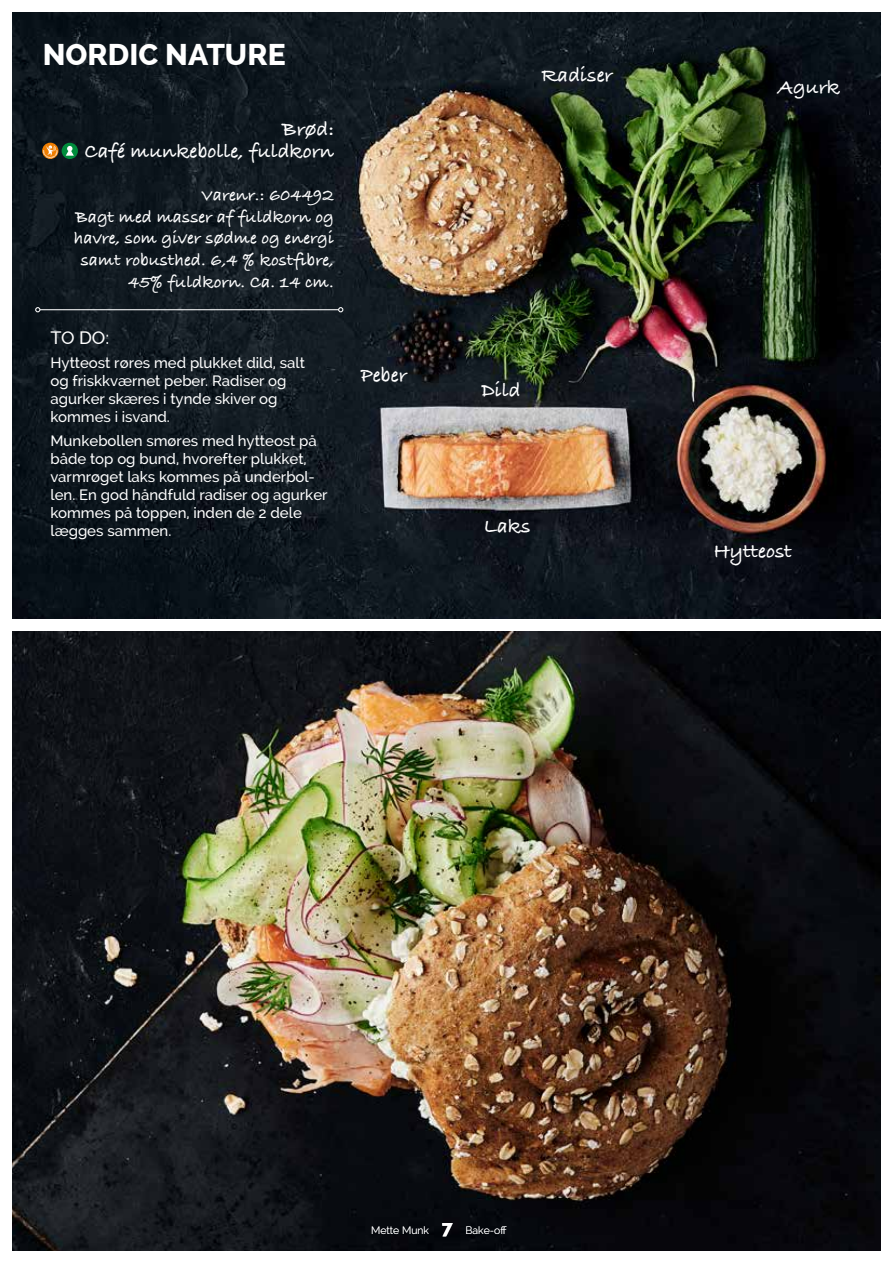
<style>
.page{position:relative;width:893px;height:1263px;background:#fff}
.page>*{position:absolute;margin:0;border:0;box-sizing:border-box;transform-origin:0 0}
.t1{font:800 30px "Raleway";color:#fff}
.t2{font:700 21px/21.6px "Bradley Hand ITCTT";color:#fff;text-align:right}
.t3{font:700 18px/21.6px "Bradley Hand ITCTT";color:#fff;text-align:right}
.t4{font:500 18px "Raleway";color:#fff}
.t5{font:500 15px/18px "Raleway";color:#fff}
.t6{font:300 10.5px "Raleway";color:#fff}
.s1{font-weight:800;font-size:18.9px}
</style>
<div class="page">
<img style="left:13px;top:13px;width:64px;height:606px">
<img style="left:77px;top:13px;width:803px;height:606px">
<img style="left:13px;top:631px;width:867px;height:619px">
<hr style="left:40px;top:309px;width:299px;height:1px;background:#fff">
<svg style="left:35px;top:307px;width:5px;height:5px"></svg>
<svg style="left:338px;top:307px;width:5px;height:5px"></svg>
<div style="left:42px;top:143px;width:16px;height:16px;background:#ef7d00;border-radius:50%"></div>
<svg style="left:43px;top:145px;width:15px;height:13px"></svg>
<div style="left:62px;top:143px;width:16px;height:16px;background:#008c3c;border-radius:50%"></div>
<svg style="left:66px;top:143px;width:12px;height:13px"></svg>
<h1 class="t1" style="left:43px;top:37px;width:245px">NORDIC NATURE</h1>
<h2 class="t2" style="left:84px;top:118px;width:251px">Brød:<br>Café munkebolle, fuldkorn</h2>
<p class="t3" style="left:74px;top:184px;width:261px">Varenr.: 604492<br>Bagt med masser af fuldkorn og havre, som giver sødme og energi samt robusthed. 6,4 % kostfibre,<br>45% fuldkorn. Ca. 14 cm.</p>
<p class="t4" style="left:50px;top:327px;width:60px">TO DO:</p>
<p class="t5" style="left:50px;top:354px;width:256px">Hytteost røres med plukket dild, salt og friskkværnet peber. Radiser og agurker skæres i tynde skiver og kommes i isvand.</p>
<p class="t5" style="left:50px;top:432px;width:279px">Munkebollen smøres med hytteost på både top og bund, hvorefter plukket, varmrøget laks kommes på underbol&shy;len. En god håndfuld radiser og agurker kommes på toppen, inden de 2 dele lægges sammen.</p>
<h2 class="t2" style="left:361px;top:364px;width:48px">Peber</h2>
<h2 class="t2" style="left:541px;top:63px;width:73px">Radiser</h2>
<h2 class="t2" style="left:481px;top:378px;width:41px">Dild</h2>
<h2 class="t2" style="left:484px;top:514px;width:48px">Laks</h2>
<h2 class="t2" style="left:778px;top:76px;width:64px">Agurk</h2>
<h2 class="t2" style="left:713px;top:539px;width:80px">Hytteost</h2>
<p class="t6" style="left:371px;top:1224px;width:137px">Mette Munk <span class="s1">7</span> Bake-off</p>
</div>
